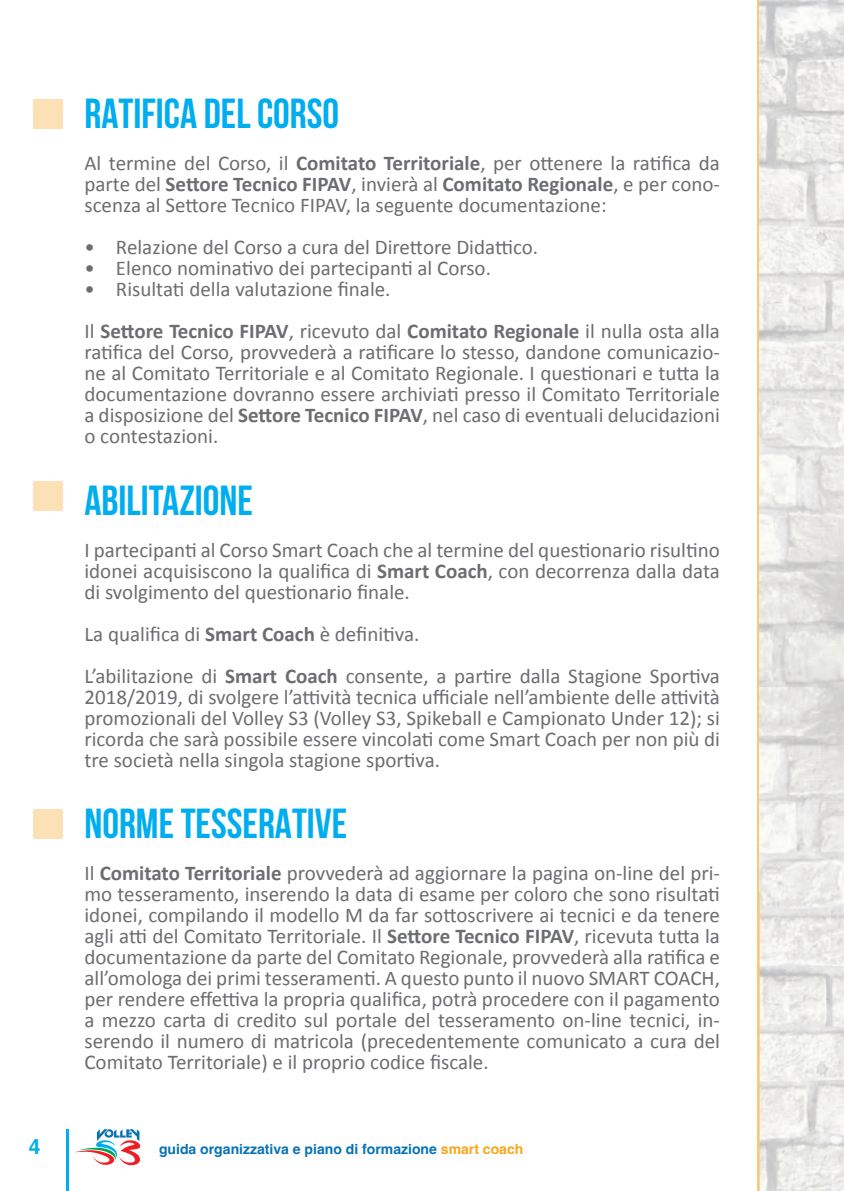
<style>
.page{position:relative;width:844px;height:1191px;background:#fff}
.page>*{position:absolute;margin:0;border:0;box-sizing:border-box;transform-origin:0 0}
.t1{font:700 42px "Bebas Neue";color:#00aeef}
.t2{font:21px/21px "Calibri";color:#6c6d70;text-align:justify}
.t3{font:700 21px "Helvetica";color:#00aeef}
.t4{font:700 14px "Helvetica";color:#0773b5}
.s1{font-weight:700}
.s2{color:#f9a51b}
</style>
<div class="page">
<hr style="left:756px;top:0;width:3px;height:1191px;background:#fdc778">
<img style="left:759px;top:0;width:69px;height:891px">
<img style="left:828px;top:0;width:15px;height:1191px">
<img style="left:759px;top:891px;width:71px;height:300px">
<hr style="left:66px;top:1129px;width:3px;height:62px;background:#00aeef">
<svg style="left:76px;top:1129px;width:65px;height:36px"></svg>
<div style="left:33px;top:99px;width:29px;height:30px;background:#fee0b6"></div>
<div style="left:33px;top:481px;width:29px;height:30px;background:#fee0b6"></div>
<div style="left:33px;top:809px;width:29px;height:29px;background:#fee0b6"></div>
<h1 class="t1" style="left:84px;top:91px;width:256px">RATIFICA DEL CORSO</h1>
<p class="t2" style="left:84px;top:153px;width:637px">Al termine del Corso, il <span class="s1">Comitato Territoriale</span>, per ottenere la ratifica da parte del <span class="s1">Settore Tecnico FIPAV</span>, invierà al <span class="s1">Comitato Regionale</span>, e per cono&shy;scenza al Settore Tecnico FIPAV, la seguente documentazione:</p>
<p class="t2" style="left:84px;top:237px;width:455px">• Relazione del Corso a cura del Direttore Didattico.</p>
<p class="t2" style="left:84px;top:258px;width:408px">• Elenco nominativo dei partecipanti al Corso.</p>
<p class="t2" style="left:84px;top:268px;width:636px;line-height:42px">• Risultati della valutazione finale.<br>Il <span class="s1">Settore Tecnico FIPAV</span>, ricevuto dal <span class="s1">Comitato Regionale</span> il nulla osta alla</p>
<p class="t2" style="left:84px;top:342px;width:637px">ratifica del Corso, provvederà a ratificare lo stesso, dandone comunicazio&shy;ne al Comitato Territoriale e al Comitato Regionale. I questionari e tutta la documentazione dovranno essere archiviati presso il Comitato Territoriale a disposizione del <span class="s1">Settore Tecnico FIPAV</span>, nel caso di eventuali delucidazioni o contestazioni.</p>
<h1 class="t1" style="left:84px;top:477px;width:170px">ABILITAZIONE</h1>
<p class="t2" style="left:84px;top:539px;width:637px">I partecipanti al Corso Smart Coach che al termine del questionario risultino idonei acquisiscono la qualifica di <span class="s1">Smart Coach</span>, con decorrenza dalla data di svolgimento del questionario finale.</p>
<p class="t2" style="left:84px;top:613px;width:637px;line-height:42px">La qualifica di <span class="s1">Smart Coach</span> è definitiva.<br>L’abilitazione di <span class="s1">Smart Coach</span> consente, a partire dalla Stagione Sportiva</p>
<p class="t2" style="left:84px;top:686px;width:636px">2018/2019, di svolgere l’attività tecnica ufficiale nell’ambiente delle attività promozionali del Volley S3 (Volley S3, Spikeball e Campionato Under 12); si ricorda che sarà possibile essere vincolati come Smart Coach per non più di tre società nella singola stagione sportiva.</p>
<h1 class="t1" style="left:84px;top:800px;width:264px">NORME TESSERATIVE</h1>
<p class="t2" style="left:84px;top:862px;width:637px">Il <span class="s1">Comitato Territoriale</span> provvederà ad aggiornare la pagina on-line del pri&shy;mo tesseramento, inserendo la data di esame per coloro che sono risultati idonei, compilando il modello M da far sottoscrivere ai tecnici e da tenere agli atti del Comitato Territoriale. Il <span class="s1">Settore Tecnico FIPAV</span>, ricevuta tutta la documentazione da parte del Comitato Regionale, provvederà alla ratifica e all’omologa dei primi tesseramenti. A questo punto il nuovo SMART COACH, per rendere effettiva la propria qualifica, potrà procedere con il pagamento a mezzo carta di credito sul portale del tesseramento on-line tecnici, in&shy;serendo il numero di matricola (precedentemente comunicato a cura del Comitato Territoriale) e il proprio codice fiscale.</p>
<p class="t3" style="left:29px;top:1133px;width:13px">4</p>
<p class="t4" style="left:159px;top:1140px;width:366px">guida organizzativa e piano di formazione <span class="s2">smart coach</span></p>
</div>
